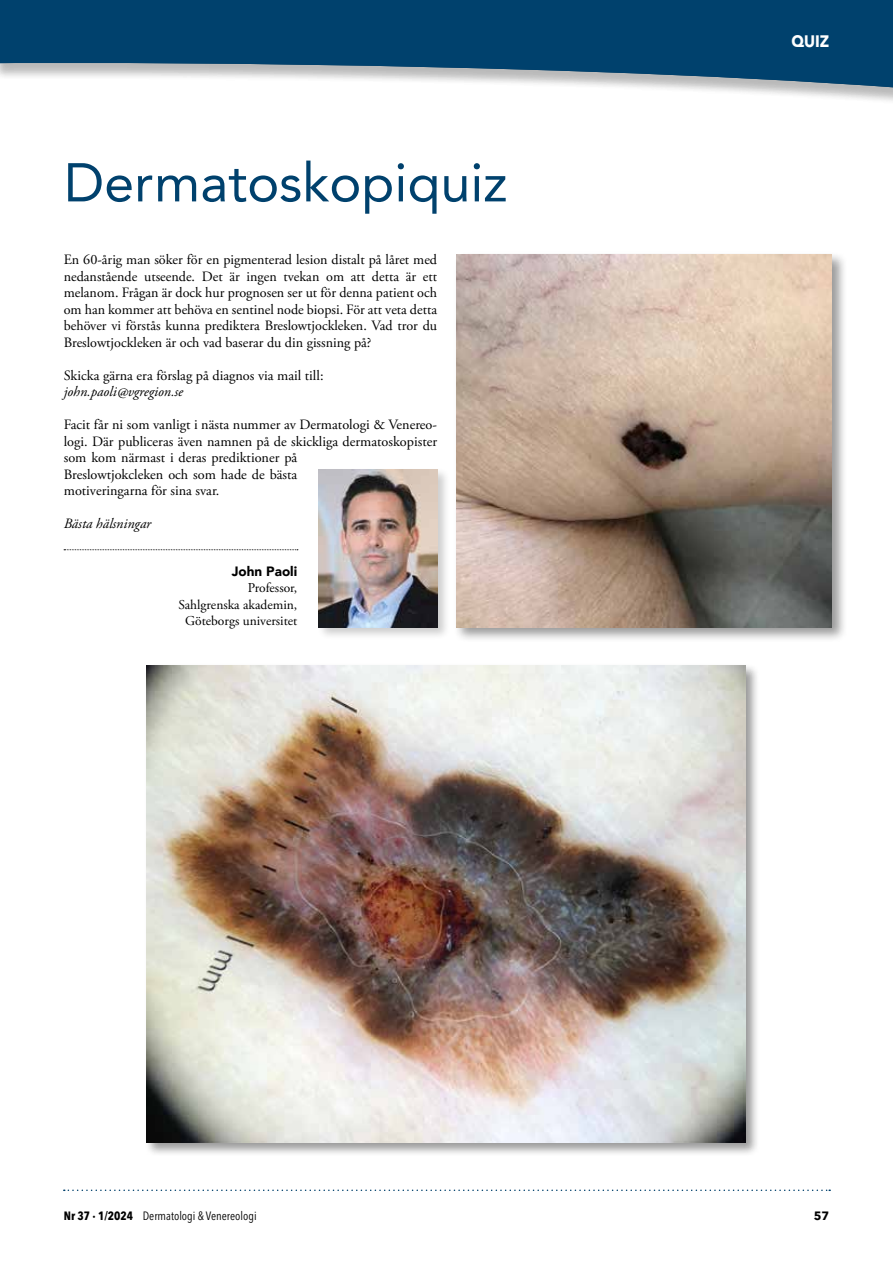
<style>
.page{position:relative;width:893px;height:1263px;background:#fff}
.page>*{position:absolute;margin:0;border:0;box-sizing:border-box;transform-origin:0 0}
.t1{font:54px "Avenir 55 Roman";color:#00416d}
.t2{font:700 16.5px "Avenir Next LT Pro";color:#fff;scale:.9 1}
.t3{font:14.25px/16.5px "Adobe Garamond Pro";color:#000;text-align:justify}
.t4{font:italic 14.25px "Adobe Garamond Pro";color:#000}
.t5{font:13.5px/16.5px "Adobe Garamond Pro";color:#000;text-align:right}
.t6{font:900 13.5px "Avenir 95";color:#000}
.t7{font:condensed 12px "Avenir Next LT Pro";color:#000}
.t8{font:700 12px "Avenir Next LT Pro";color:#000}
.s1{font-weight:700}
</style>
<div class="page">
<svg style="left:64px;top:1189px;width:766px;height:2px"></svg>
<svg style="left:64px;top:549px;width:234px;height:1px"></svg>
<div style="left:317px;top:467px;width:134px;height:174px;background:#000;opacity:.2"></div>
<img style="left:319px;top:469px;width:118px;height:158px">
<div style="left:0;top:0;width:893px;height:106px;background:#000;opacity:.15"></div>
<svg style="left:0;top:0;width:893px;height:88px;background:#2d6183"></svg>
<div style="left:454px;top:251px;width:394px;height:392px;background:#000;opacity:.4"></div>
<img style="left:456px;top:254px;width:376px;height:373px">
<div style="left:144px;top:663px;width:616px;height:494px;background:#000;opacity:.4"></div>
<img style="left:146px;top:665px;width:600px;height:478px">
<h1 class="t1" style="left:64px;top:151px;width:445px">Dermatoskopiquiz</h1>
<p class="t3" style="left:64px;top:252px;width:375px">En 60-årig man söker för en pigmenterad lesion distalt på låret med nedanstående utseende. Det är ingen tvekan om att detta är ett melanom. Frågan är dock hur prognosen ser ut för denna patient och om han kommer att behöva en sentinel node biopsi. För att veta detta behöver vi förstås kunna prediktera Breslowtjockleken. Vad tror du Breslowtjockleken är och vad baserar du din gissning på?</p>
<p class="t3" style="left:64px;top:368px;width:261px">Skicka gärna era förslag på diagnos via mail till:</p>
<p class="t4" style="left:64px;top:383px;width:121px">john.paoli@vgregion.se</p>
<p class="t3" style="left:64px;top:417px;width:375px;text-align:left">Facit får ni som vanligt i nästa nummer av Dermatologi &amp; Venereo&shy;logi. Där publiceras även namnen på de skickliga dermatoskopister som kom närmast i deras prediktioner på<br>Breslowtjokcleken och som hade de bästa<br>motiveringarna för sina svar.</p>
<p class="t4" style="left:64px;top:515px;width:89px">Bästa hälsningar</p>
<p class="t6" style="left:232px;top:563px;width:67px">John Paoli</p>
<p class="t5" style="left:178px;top:580px;width:120px">Professor,<br>Sahlgrenska akademin,<br>Göteborgs universitet</p>
<p class="t2" style="left:791px;top:31px;width:44px">QUIZ</p>
<p class="t7" style="left:64px;top:1209px;width:194px"><span class="s1">Nr 37 · 1/2024</span> Dermatologi &amp; Venereologi</p>
<p class="t8" style="left:814px;top:1209px;width:17px">57</p>
</div>
